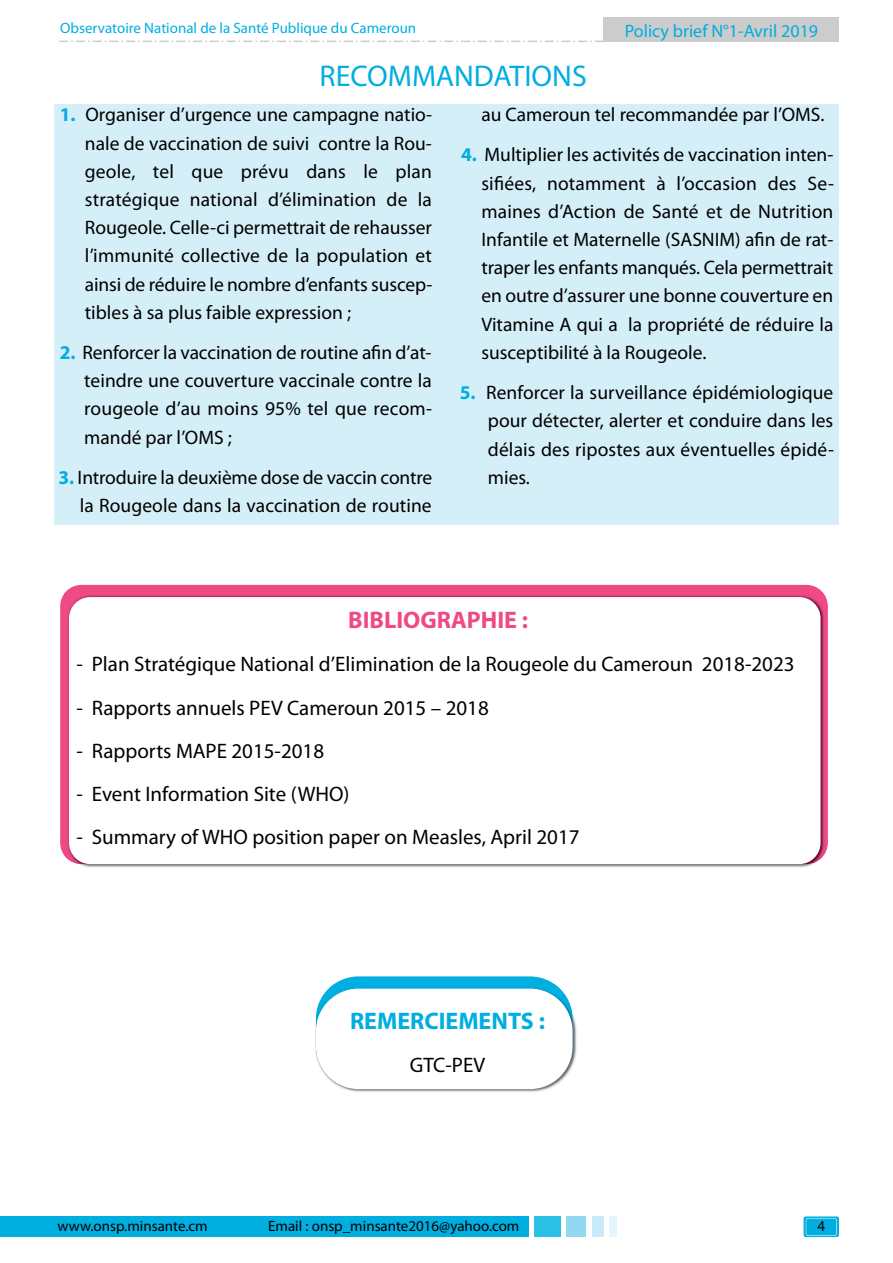
<style>
.page{position:relative;width:893px;height:1263px;background:#fff}
.page>*{position:absolute;margin:0;border:0;box-sizing:border-box;transform-origin:0 0}
.t1{font:30px "Myriad Pro";color:#00aee0}
.t2{font:700 24px "Myriad Pro";color:#ef4986}
.t3{font:700 24px "Myriad Pro";color:#00aee0}
.t4{font:21px "Myriad Pro";color:#000}
.t5{font:19.5px/28.2px "Myriad Pro";color:#000;text-align:justify}
.t6{font:18px "Myriad Pro";color:#00aee0}
.t7{font:15px "Myriad Pro";color:#000}
.t8{font:15px "Myriad Pro";color:#00aee0}
.s1{font-weight:700;color:#00aee0}
</style>
<div class="page">
<div style="left:804px;top:1216px;width:35px;height:21px;background:#00aee0;border-radius:2px"></div>
<div style="left:0;top:1216px;width:528px;height:21px;background:#00aee0"></div>
<div style="left:534px;top:1216px;width:27px;height:21px;background:#2bc1e7"></div>
<div style="left:566px;top:1216px;width:20px;height:21px;background:#93d8f1"></div>
<div style="left:592px;top:1216px;width:12px;height:21px;background:#c9eaf7"></div>
<div style="left:609px;top:1216px;width:8px;height:21px;background:#e4f5fb"></div>
<div style="left:806px;top:1218px;width:31px;height:18px;border:1px solid #fff;border-radius:2px"></div>
<div style="left:604px;top:18px;width:235px;height:24px;background:#ccc"></div>
<svg style="left:59px;top:41px;width:545px;height:1px"></svg>
<div style="left:60px;top:585px;width:768px;height:279px;background:#ef4986;border-radius:21px"></div>
<img style="left:79px;top:864px;width:734px;height:4px">
<img style="left:65px;top:593px;width:763px;height:271px">
<div style="left:69px;top:597px;width:751px;height:267px;background:#fff;border-radius:21px"></div>
<div style="left:54px;top:104px;width:785px;height:421px;background:#d5eff9"></div>
<div style="left:316px;top:976px;width:257px;height:113px;background:#00aee0;border-radius:43px"></div>
<img style="left:315px;top:1015px;width:262px;height:77px">
<img style="left:316px;top:984px;width:257px;height:105px">
<div style="left:316px;top:989px;width:257px;height:100px;background:#fff;border-radius:43px"></div>
<p class="t8" style="left:60px;top:22px;width:357px">Observatoire National de la Santé Publique du Cameroun</p>
<p class="t6" style="left:625px;top:24px;width:195px">Policy brief N°1-Avril 2019</p>
<h1 class="t1" style="left:320px;top:65px;width:269px">RECOMMANDATIONS</h1>
<p class="t5" style="left:85px;top:102px;width:349px;text-indent:-25px"><span class="s1">1.</span> Organiser d’urgence une campagne natio&shy;nale de vaccination de suivi contre la Rou&shy;geole, tel que prévu dans le plan stratégique national d’élimination de la Rougeole. Celle-ci permettrait de rehausser l’immunité collective de la population et ainsi de réduire le nombre d’enfants suscep&shy;tibles à sa plus faible expression ;</p>
<p class="t5" style="left:84px;top:340px;width:349px;text-indent:-24px"><span class="s1">2.</span> Renforcer la vaccination de routine afin d’at&shy;teindre une couverture vaccinale contre la rougeole d’au moins 95% tel que recom&shy;mandé par l’OMS ;</p>
<p class="t5" style="left:59px;top:465px;width:375px;text-align:right"><span class="s1">3.</span> Introduire la deuxième dose de vaccin contre la Rougeole dans la vaccination de routine</p>
<p class="t5" style="left:481px;top:102px;width:345px">au Cameroun tel recommandée par l’OMS.</p>
<p class="t5" style="left:481px;top:142px;width:354px;text-indent:-20px"><span class="s1">4.</span> Multiplier les activités de vaccination inten&shy;sifiées, notamment à l’occasion des Se&shy;maines d’Action de Santé et de Nutrition Infantile et Maternelle (SASNIM) afin de rat&shy;traper les enfants manqués. Cela permettrait en outre d’assurer une bonne couverture en Vitamine A qui a la propriété de réduire la susceptibilité à la Rougeole.</p>
<p class="t5" style="left:488px;top:380px;width:348px;text-indent:-28px"><span class="s1">5.</span> Renforcer la surveillance épidémiologique pour détecter, alerter et conduire dans les délais des ripostes aux éventuelles épidé&shy;mies.</p>
<p class="t2" style="left:348px;top:611px;width:181px">BIBLIOGRAPHIE :</p>
<p class="t4" style="left:76px;top:656px;width:720px">- Plan Stratégique National d’Elimination de la Rougeole du Cameroun 2018-2023</p>
<p class="t4" style="left:76px;top:700px;width:414px">- Rapports annuels PEV Cameroun 2015 – 2018</p>
<p class="t4" style="left:76px;top:743px;width:249px">- Rapports MAPE 2015-2018</p>
<p class="t4" style="left:76px;top:786px;width:275px">- Event Information Site (WHO)</p>
<p class="t4" style="left:76px;top:829px;width:505px">- Summary of WHO position paper on Measles, April 2017</p>
<p class="t3" style="left:350px;top:1012px;width:196px">REMERCIEMENTS :</p>
<p class="t4" style="left:410px;top:1057px;width:77px">GTC-PEV</p>
<p class="t7" style="left:58px;top:1220px;width:152px">www.onsp.minsante.cm</p>
<p class="t7" style="left:268px;top:1220px;width:253px">Email : onsp_minsante2016@yahoo.com</p>
<p class="t7" style="left:817px;top:1220px;width:9px">4</p>
</div>
